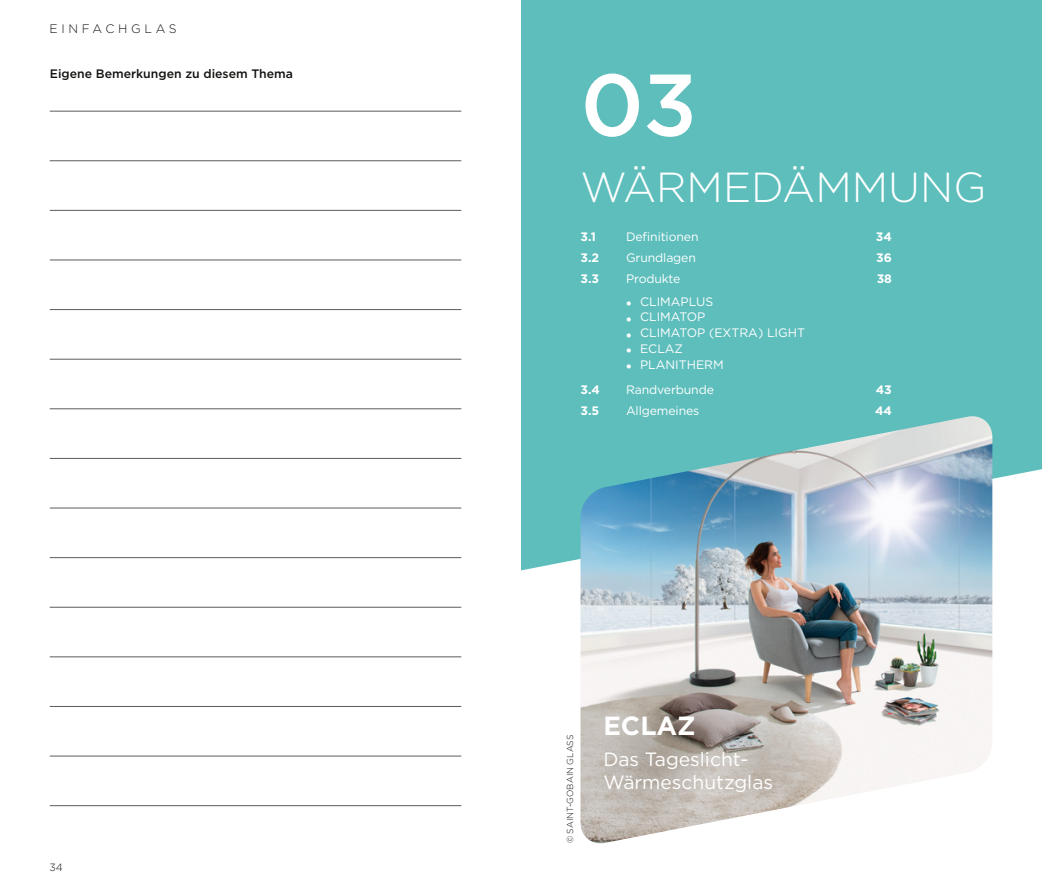
<style>
.page{position:relative;width:1042px;height:888px;background:#fff}
.page>*{position:absolute;margin:0;border:0;box-sizing:border-box;transform-origin:0 0}
.t1{font:500 87.5px "Gotham";color:#fff}
.t2{font:300 42px "Gotham";color:#fff}
.t3{font:700 26.25px "Gotham";color:#fff}
.t4{font:19.25px/22.8px "Gotham";color:#fff}
.t5{font:12.25px "Gotham";color:#fff}
.t6{font:12.25px "Gotham";letter-spacing:-.01em;color:#fff}
.t7{font:500 12.25px "Gotham";color:#11110f}
.t8{font:700 12.25px "Gotham";letter-spacing:-.01em;color:#fff}
.t9{font:300 12.25px "Gotham";letter-spacing:.3em;color:#11110f}
.t10{font:300 10.5px "Gotham";color:#11110f}
.t11{font:300 8.75px "Gotham";color:#11110f}
.s1{font-size:15.75px}
</style>
<div class="page">
<div style="left:521px;top:0;width:521px;height:570px;background:#5dbebc"></div>
<img style="left:580px;top:416px;width:412px;height:428px">
<hr style="left:50px;top:111px;width:411px;height:1px;background:#5a5c5b">
<hr style="left:50px;top:160px;width:411px;height:1px;background:#5a5c5b">
<hr style="left:50px;top:210px;width:411px;height:1px;background:#5a5c5b">
<hr style="left:50px;top:260px;width:411px;height:1px;background:#5a5c5b">
<hr style="left:50px;top:309px;width:411px;height:1px;background:#5a5c5b">
<hr style="left:50px;top:359px;width:411px;height:1px;background:#5a5c5b">
<hr style="left:50px;top:408px;width:411px;height:1px;background:#5a5c5b">
<hr style="left:50px;top:458px;width:411px;height:1px;background:#5a5c5b">
<hr style="left:50px;top:508px;width:411px;height:1px;background:#5a5c5b">
<hr style="left:50px;top:557px;width:411px;height:1px;background:#5a5c5b">
<hr style="left:50px;top:607px;width:411px;height:1px;background:#5a5c5b">
<hr style="left:50px;top:657px;width:411px;height:1px;background:#5a5c5b">
<hr style="left:50px;top:706px;width:411px;height:1px;background:#5a5c5b">
<hr style="left:50px;top:756px;width:411px;height:1px;background:#5a5c5b">
<hr style="left:50px;top:805px;width:411px;height:1px;background:#5a5c5b">
<svg style="left:587px;top:710px;width:119px;height:119px;background:#c2bcb5"></svg>
<svg style="left:706px;top:695px;width:119px;height:119px;background:#c0b9b2"></svg>
<svg style="left:615px;top:676px;width:119px;height:118px;background:#a9a19a"></svg>
<p class="t9" style="left:50px;top:21px;width:129px">EINFACHGLAS</p>
<p class="t7" style="left:50px;top:67px;width:245px">Eigene Bemerkungen zu diesem Thema</p>
<h1 class="t1" style="left:580px;top:55px;width:118px">03</h1>
<h2 class="t2" style="left:580px;top:160px;width:407px">WÄRMEDÄMMUNG</h2>
<p class="t8" style="left:580px;top:229px;width:17px">3.1</p>
<p class="t6" style="left:626px;top:229px;width:74px">Definitionen</p>
<p class="t8" style="left:876px;top:229px;width:17px">34</p>
<p class="t8" style="left:580px;top:250px;width:20px">3.2</p>
<p class="t6" style="left:626px;top:250px;width:71px">Grundlagen</p>
<p class="t8" style="left:876px;top:250px;width:17px">36</p>
<p class="t8" style="left:580px;top:270px;width:20px">3.3</p>
<p class="t6" style="left:626px;top:271px;width:56px">Produkte</p>
<p class="t8" style="left:876px;top:270px;width:17px">38</p>
<p class="t5" style="left:625px;top:295px;width:90px"><span class="s1">•</span> CLIMAPLUS</p>
<p class="t5" style="left:625px;top:310px;width:82px"><span class="s1">•</span> CLIMATOP</p>
<p class="t5" style="left:625px;top:326px;width:181px"><span class="s1">•</span> CLIMATOP (EXTRA) LIGHT</p>
<p class="t5" style="left:625px;top:342px;width:59px"><span class="s1">•</span> ECLAZ</p>
<p class="t5" style="left:625px;top:358px;width:100px"><span class="s1">•</span> PLANITHERM</p>
<p class="t8" style="left:580px;top:382px;width:21px">3.4</p>
<p class="t6" style="left:626px;top:382px;width:89px">Randverbunde</p>
<p class="t8" style="left:876px;top:382px;width:17px">43</p>
<p class="t8" style="left:580px;top:403px;width:20px">3.5</p>
<p class="t6" style="left:626px;top:403px;width:75px">Allgemeines</p>
<p class="t8" style="left:875px;top:403px;width:18px">44</p>
<p class="t10" style="left:50px;top:860px;width:15px">34</p>
<p class="t11" style="left:564px;top:843px;width:110px;rotate:-90deg">© SAINT-GOBAIN GLASS</p>
<h3 class="t3" style="left:603px;top:708px;width:94px">ECLAZ</h3>
<h3 class="t4" style="left:603px;top:747px;width:171px">Das Tageslicht-<br>Wärmeschutzglas</h3>
</div>
